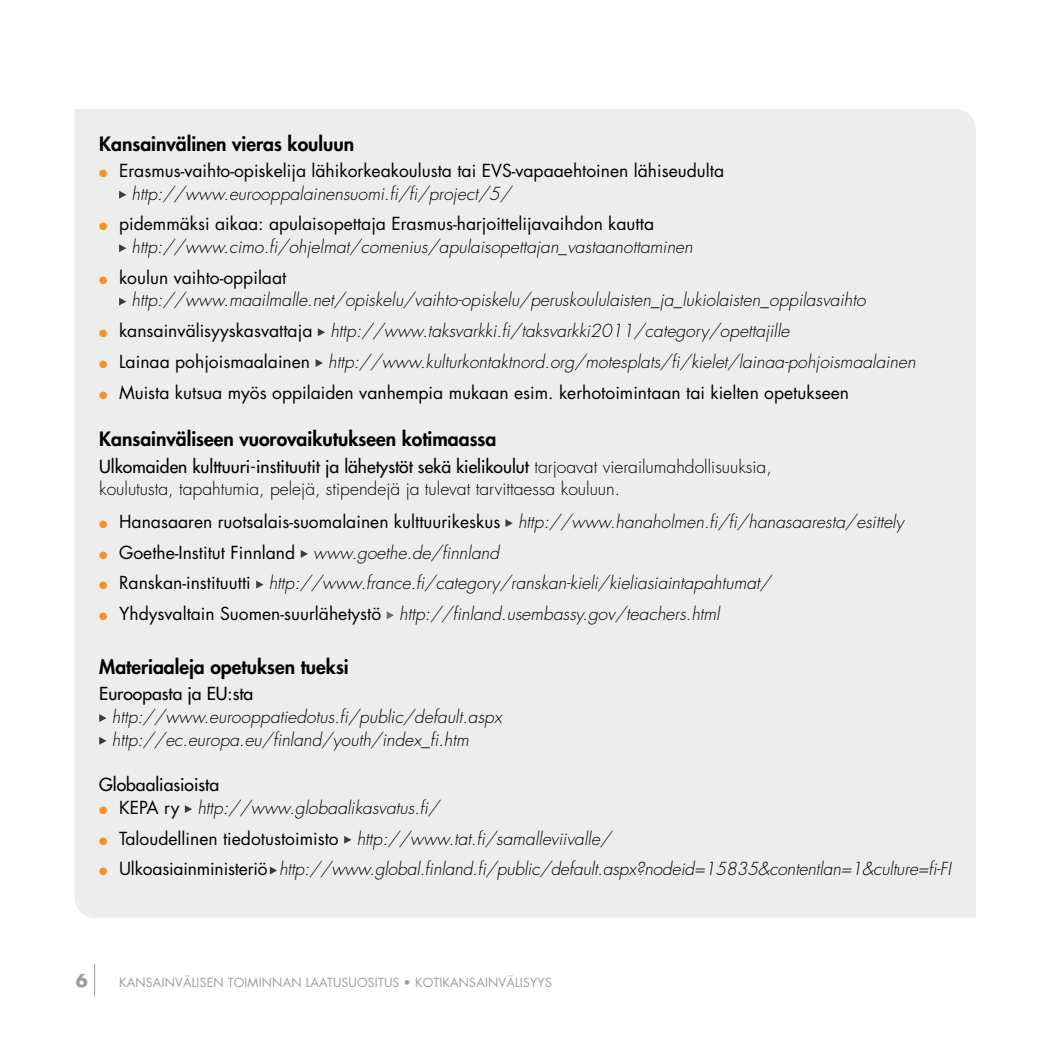
<style>
.page{position:relative;width:1042px;height:1042px;background:#fff}
.page>*{position:absolute;margin:0;border:0;box-sizing:border-box;transform-origin:0 0}
.t1{font:800 19.25px "Futura";color:#000}
.t2{font:italic 300 17.5px/22.8px "Futura";color:#000}
.t3{font:17.5px/22.8px "Futura";color:#000}
.t4{font:300 17.5px/22.8px "Futura";color:#000}
.t5{font:17.5px "Futura";color:#000}
.t6{font:700 17.5px "Futura";color:#9d9d9c}
.t7{font:12.25px "Futura";letter-spacing:.015em;color:#9d9d9c}
.s1{color:#f39323}
.s2{font-weight:300;font-style:italic}
.s3{font-weight:400;font-style:normal}
.s4{font-weight:400}
</style>
<div class="page">
<hr style="left:94px;top:964px;width:1px;height:32px;background:#9d9d9c">
<div style="left:74px;top:109px;width:902px;height:809px;background:#ededed"></div>
<svg style="left:119px;top:191px;width:7px;height:8px"></svg>
<svg style="left:119px;top:244px;width:7px;height:8px"></svg>
<svg style="left:119px;top:298px;width:7px;height:8px"></svg>
<svg style="left:318px;top:328px;width:7px;height:8px"></svg>
<svg style="left:316px;top:359px;width:7px;height:8px"></svg>
<svg style="left:505px;top:519px;width:8px;height:8px"></svg>
<svg style="left:301px;top:550px;width:7px;height:8px"></svg>
<svg style="left:256px;top:580px;width:7px;height:8px"></svg>
<svg style="left:387px;top:611px;width:7px;height:8px"></svg>
<svg style="left:99px;top:714px;width:8px;height:8px"></svg>
<svg style="left:99px;top:737px;width:8px;height:8px"></svg>
<svg style="left:185px;top:805px;width:7px;height:8px"></svg>
<svg style="left:344px;top:836px;width:7px;height:8px"></svg>
<svg style="left:270px;top:866px;width:7px;height:8px"></svg>
<p class="t1" style="left:99px;top:131px;width:256px">Kansainvälinen vieras kouluun</p>
<p class="t3" style="left:132px;top:159px;width:594px;text-indent:-32px"><span class="s1">●</span> Erasmus-vaihto-opiskelija lähikorkeakoulusta tai EVS-vapaaehtoinen lähiseudulta <span class="s2">http://www.eurooppalainensuomi.fi/fi/project/5/</span></p>
<p class="t2" style="left:132px;top:213px;width:562px;text-indent:-32px"><span class="s1">●</span> <span class="s3">pidemmäksi aikaa: apulaisopettaja Erasmus-harjoittelijavaihdon kautta </span>http://www.cimo.fi/ohjelmat/comenius/apulaisopettajan_vastaanottaminen</p>
<p class="t2" style="left:132px;top:266px;width:735px;text-indent:-32px"><span class="s1">●</span> <span class="s3">koulun vaihto-oppilaat </span>http://www.maailmalle.net/opiskelu/vaihto-opiskelu/peruskoululaisten_ja_lukiolaisten_oppilasvaihto</p>
<p class="t2" style="left:99px;top:320px;width:692px"><span class="s1">●</span> <span class="s3">kansainvälisyyskasvattaja</span> http://www.taksvarkki.fi/taksvarkki2011/category/opettajille</p>
<p class="t2" style="left:99px;top:351px;width:818px"><span class="s1">●</span> <span class="s3">Lainaa pohjoismaalainen</span> http://www.kulturkontaktnord.org/motesplats/fi/kielet/lainaa-pohjoismaalainen</p>
<p class="t3" style="left:99px;top:381px;width:751px"><span class="s1">●</span> Muista kutsua myös oppilaiden vanhempia mukaan esim. kerhotoimintaan tai kielten opetukseen</p>
<p class="t1" style="left:99px;top:427px;width:399px">Kansainväliseen vuorovaikutukseen kotimaassa</p>
<p class="t4" style="left:99px;top:455px;width:674px"><span class="s4">Ulkomaiden kulttuuri-instituutit ja lähetystöt sekä kielikoulut</span> tarjoavat vierailumahdollisuuksia, koulutusta, tapahtumia, pelejä, stipendejä ja tulevat tarvittaessa kouluun.</p>
<p class="t2" style="left:99px;top:511px;width:806px"><span class="s1">●</span> <span class="s3">Hanasaaren ruotsalais-suomalainen kulttuurikeskus</span> http://www.hanaholmen.fi/fi/hanasaaresta/esittely</p>
<p class="t3" style="left:99px;top:541px;width:401px"><span class="s1">●</span> Goethe-Institut Finnland <span class="s2">www.goethe.de/finnland</span></p>
<p class="t2" style="left:99px;top:572px;width:673px"><span class="s1">●</span> <span class="s3">Ranskan-instituutti</span> http://www.france.fi/category/ranskan-kieli/kieliasiaintapahtumat/</p>
<p class="t2" style="left:99px;top:603px;width:622px"><span class="s1">●</span> <span class="s3">Yhdysvaltain Suomen-suurlähetystö</span> http://finland.usembassy.gov/teachers.html</p>
<p class="t1" style="left:99px;top:654px;width:251px">Materiaaleja opetuksen tueksi</p>
<p class="t5" style="left:99px;top:683px;width:156px">Euroopasta ja EU:sta</p>
<p class="t2" style="left:112px;top:706px;width:391px">http://www.eurooppatiedotus.fi/public/default.aspx http://ec.europa.eu/finland/youth/index_fi.htm</p>
<p class="t5" style="left:99px;top:774px;width:121px">Globaaliasioista</p>
<p class="t2" style="left:99px;top:797px;width:342px"><span class="s1">●</span> <span class="s3">KEPA ry</span> http://www.globaalikasvatus.fi/</p>
<p class="t2" style="left:99px;top:827px;width:513px"><span class="s1">●</span> <span class="s3">Taloudellinen tiedotustoimisto</span> http://www.tat.fi/samalleviivalle/</p>
<p class="t2" style="left:99px;top:858px;width:853px"><span class="s1">●</span> <span class="s3">Ulkoasiainministeriö</span> http://www.global.finland.fi/public/default.aspx?nodeid=15835&amp;contentlan=1&amp;culture=fi-FI</p>
<p class="t6" style="left:76px;top:969px;width:14px">6</p>
<p class="t7" style="left:119px;top:974px;width:434px">KANSAINVÄLISEN TOIMINNAN LAATUSUOSITUS • KOTIKANSAINVÄLISYYS</p>
</div>
